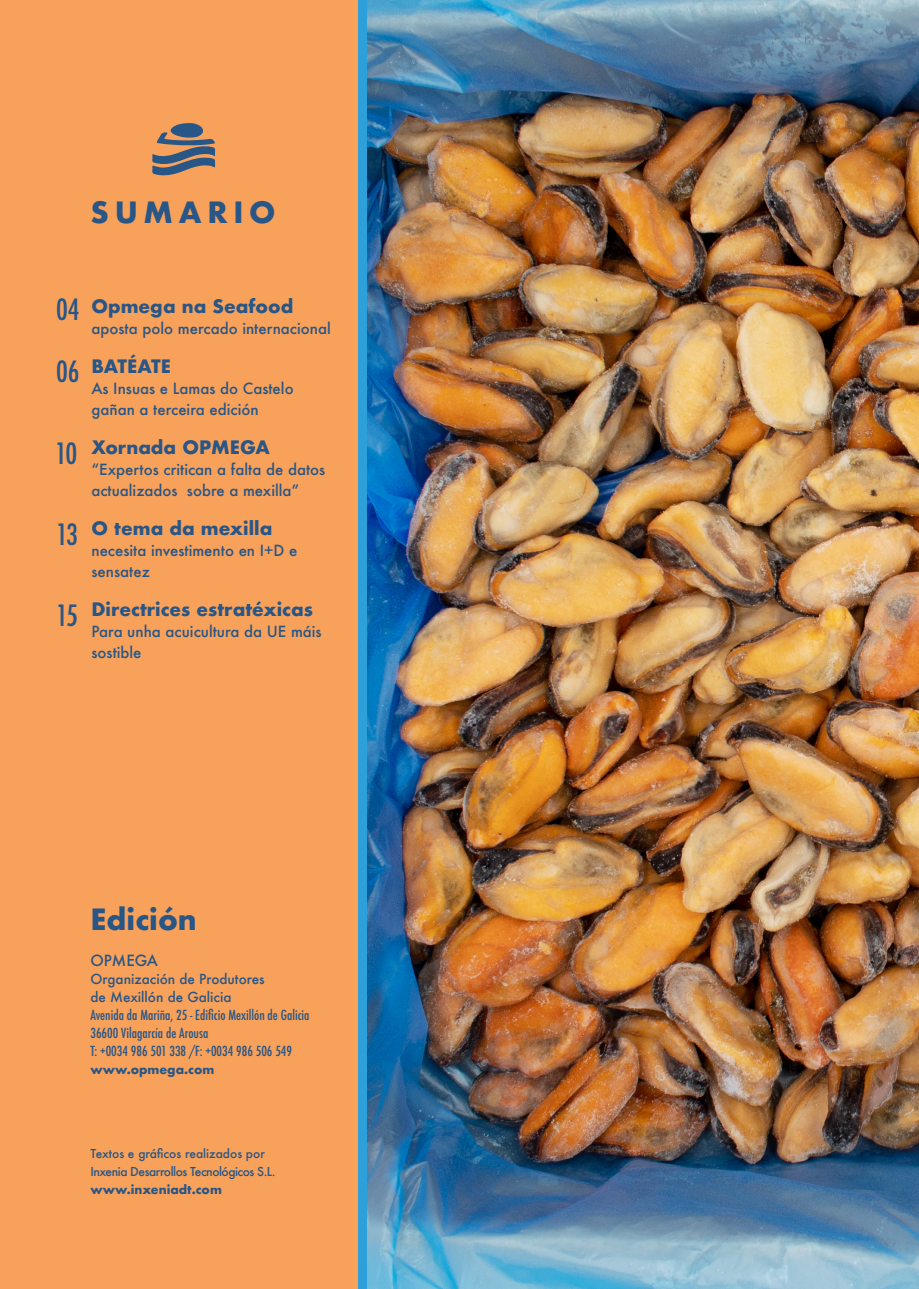
<style>
.page{position:relative;width:919px;height:1289px;background:#fff}
.page>*{position:absolute;margin:0;border:0;box-sizing:border-box;transform-origin:0 0}
.t1{font:500 condensed 28.5px "Futura";letter-spacing:-.05em;color:#275687}
.t2{font:700 28.5px "Futura";color:#275687}
.t3{font:700 28.5px "Futura";letter-spacing:.2em;color:#275687}
.t4{font:700 18px "Futura";color:#275687}
.t5{font:500 15px/21px "Futura";color:#275687}
.t6{font:500 condensed 13.5px "Futura";color:#275687}
.t7{font:500 13.5px "Futura";color:#275687}
.t8{font:500 12px "Futura";letter-spacing:-.04em;color:#275687}
.t9{font:700 12px "Futura";color:#275687}
.t10{font:500 12px "Futura";color:#275687}
</style>
<div class="page">
<div style="left:357px;top:0;width:10px;height:1288px;background:#2ea0d9"></div>
<div style="left:0;top:0;width:357px;height:1288px;background:#f8a15a"></div>
<svg style="left:152px;top:123px;width:63px;height:53px"></svg>
<img style="left:367px;top:0;width:551px;height:1288px">
<p class="t3" style="left:91px;top:192px;width:186px">SUMARIO</p>
<p class="t1" style="left:56px;top:292px;width:25px">04</p>
<p class="t4" style="left:91px;top:293px;width:203px">Opmega na Seafood</p>
<p class="t5" style="left:91px;top:317px;width:241px">aposta polo mercado internacional</p>
<p class="t4" style="left:91px;top:353px;width:81px">BATÉATE</p>
<p class="t5" style="left:91px;top:377px;width:204px">As Insuas e Lamas do Castelo gañan a terceira edición</p>
<p class="t4" style="left:91px;top:434px;width:180px">Xornada OPMEGA</p>
<p class="t5" style="left:91px;top:458px;width:235px">“Expertos critican a falta de datos actualizados sobre a mexilla”</p>
<p class="t4" style="left:91px;top:515px;width:182px">O tema da mexilla</p>
<p class="t5" style="left:91px;top:539px;width:207px">necesita investimento en I+D e sensatez</p>
<p class="t4" style="left:91px;top:596px;width:223px">Directrices estratéxicas</p>
<p class="t5" style="left:91px;top:620px;width:232px">Para unha acuicultura da UE máis sostible</p>
<p class="t1" style="left:56px;top:353px;width:25px">06</p>
<p class="t1" style="left:55px;top:435px;width:24px">10</p>
<p class="t1" style="left:56px;top:516px;width:23px">13</p>
<p class="t1" style="left:56px;top:597px;width:23px">15</p>
<p class="t2" style="left:90px;top:898px;width:108px">Edición</p>
<p class="t5" style="left:90px;top:949px;width:69px">OPMEGA</p>
<p class="t7" style="left:90px;top:969px;width:176px">Organización de Produtores</p>
<p class="t7" style="left:90px;top:987px;width:143px">de Mexillón de Galicia</p>
<p class="t6" style="left:90px;top:1006px;width:221px">Avenida da Mariña, 25 - Edificio Mexillón de Galicia</p>
<p class="t6" style="left:90px;top:1024px;width:119px">36600 Vilagarcía de Arousa</p>
<p class="t6" style="left:90px;top:1042px;width:203px">T: +0034 986 501 338 /F: +0034 986 506 549</p>
<p class="t9" style="left:90px;top:1060px;width:126px">www.opmega.com</p>
<p class="t10" style="left:90px;top:1145px;width:176px">Textos e gráficos realizados por</p>
<p class="t8" style="left:90px;top:1163px;width:186px">Inxenia Desarrollos Tecnológicos S.L.</p>
<p class="t9" style="left:90px;top:1180px;width:133px">www.inxeniadt.com</p>
</div>
